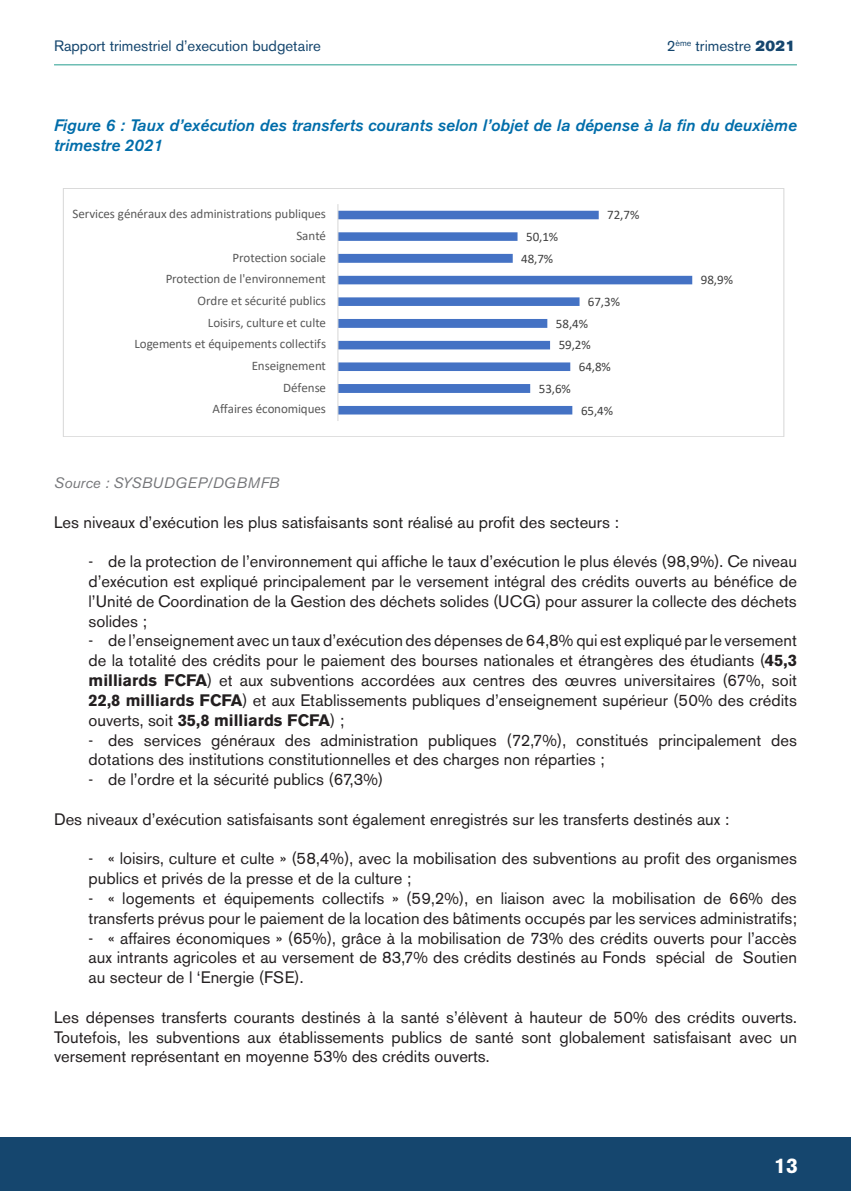
<style>
.page{position:relative;width:851px;height:1191px;background:#fff}
.page>*{position:absolute;margin:0;border:0;box-sizing:border-box;transform-origin:0 0}
.t1{font:700 21px "Akzidenz Grotesk BE";color:#fff}
.t2{font:16.5px/19.8px "Akzidenz Grotesk BE";color:#231f20;text-align:justify}
.t3{font:italic 500 16.5px/19.8px "Akzidenz Grotesk BE";color:#006daa}
.t4{font:15px "Akzidenz Grotesk BE";color:#15466e}
.t5{font:italic 15px "Akzidenz Grotesk BE";letter-spacing:.02em;color:#757679}
.t6{font:13.05px "Calibri";color:#595959}
.t7{font:13.05px "Calibri";letter-spacing:-.005em;color:#404040}
.t8{font:italic 9.9px "Arial";letter-spacing:.005em;color:#000}
.s1{font-family:"Akzidenz Grotesk BE Super"}
.s2{font-weight:700}
</style>
<div class="page">
<div style="left:0;top:1136px;width:850px;height:55px;background:#15466e"></div>
<hr style="left:54px;top:65px;width:742px;height:1px;background:#259e8f">
<svg style="left:338px;top:211px;width:354px;height:203px"></svg>
<hr style="left:337px;top:204px;width:1px;height:217px;background:#d9d9d9">
<div style="left:63px;top:188px;width:721px;height:249px;border:1px solid #d9d9d9"></div>
<p class="t4" style="left:54px;top:36px;width:268px">Rapport trimestriel d’execution budgetaire</p>
<p class="t4" style="left:666px;top:36px;width:130px">2<sup>ème</sup> trimestre <span class="s1">2021</span></p>
<p class="t3" style="left:54px;top:116px;width:744px">Figure 6 : Taux d’exécution des transferts courants selon l’objet de la dépense à la fin du deuxième trimestre 2021</p>
<p class="t6" style="left:73px;top:205px;width:255px">Services généraux des administrations publiques</p>
<p class="t7" style="left:607px;top:206px;width:34px">72,7%</p>
<p class="t6" style="left:296px;top:226px;width:31px">Santé</p>
<p class="t7" style="left:526px;top:228px;width:34px">50,1%</p>
<p class="t6" style="left:232px;top:248px;width:95px">Protection sociale</p>
<p class="t7" style="left:521px;top:249px;width:34px">48,7%</p>
<p class="t6" style="left:166px;top:270px;width:162px">Protection de l'environnement</p>
<p class="t7" style="left:700px;top:271px;width:34px">98,9%</p>
<p class="t6" style="left:197px;top:291px;width:130px">Ordre et sécurité publics</p>
<p class="t7" style="left:588px;top:293px;width:34px">67,3%</p>
<p class="t6" style="left:208px;top:313px;width:120px">Loisirs, culture et culte</p>
<p class="t7" style="left:556px;top:314px;width:34px">58,4%</p>
<p class="t6" style="left:134px;top:335px;width:193px">Logements et équipements collectifs</p>
<p class="t7" style="left:558px;top:336px;width:34px">59,2%</p>
<p class="t6" style="left:252px;top:356px;width:76px">Enseignement</p>
<p class="t7" style="left:579px;top:358px;width:34px">64,8%</p>
<p class="t6" style="left:283px;top:378px;width:44px">Défense</p>
<p class="t7" style="left:538px;top:379px;width:34px">53,6%</p>
<p class="t6" style="left:212px;top:400px;width:115px">Affaires économiques</p>
<p class="t7" style="left:581px;top:401px;width:34px">65,4%</p>
<p class="t5" style="left:54px;top:474px;width:227px">Source : SYSBUDGEP/DGBMFB</p>
<p class="t2" style="left:54px;top:512px;width:566px">Les niveaux d’exécution les plus satisfaisants sont réalisé au profit des secteurs :</p>
<p class="t2" style="left:88px;top:551px;width:709px">- de la protection de l’environnement qui affiche le taux d’exécution le plus élevés (98,9%). Ce niveau d’exécution est expliqué principalement par le versement intégral des crédits ouverts au bénéfice de l’Unité de Coordination de la Gestion des déchets solides (UCG) pour assurer la collecte des déchets solides ;</p>
<p class="t2" style="left:88px;top:631px;width:709px">- de l’enseignement avec un taux d’exécution des dépenses de 64,8% qui est expliqué par le versement de la totalité des crédits pour le paiement des bourses nationales et étrangères des étudiants (<span class="s2">45,3 milliards FCFA</span>) et aux subventions accordées aux centres des œuvres universitaires (67%, soit <span class="s2">22,8 milliards FCFA</span>) et aux Etablissements publiques d’enseignement supérieur (50% des crédits ouverts, soit <span class="s2">35,8 milliards FCFA</span>) ;</p>
<p class="t2" style="left:88px;top:730px;width:709px">- des services généraux des administration publiques (72,7%), constitués principalement des dotations des institutions constitutionnelles et des charges non réparties ;</p>
<p class="t2" style="left:88px;top:769px;width:296px">- de l’ordre et la sécurité publics (67,3%)</p>
<p class="t2" style="left:54px;top:809px;width:676px">Des niveaux d’exécution satisfaisants sont également enregistrés sur les transferts destinés aux :</p>
<p class="t2" style="left:88px;top:848px;width:709px">- « loisirs, culture et culte » (58,4%), avec la mobilisation des subventions au profit des organismes publics et privés de la presse et de la culture ;</p>
<p class="t2" style="left:88px;top:888px;width:709px">- « logements et équipements collectifs » (59,2%), en liaison avec la mobilisation de 66% des transferts prévus pour le paiement de la location des bâtiments occupés par les services administratifs;</p>
<p class="t2" style="left:88px;top:928px;width:709px">- « affaires économiques » (65%), grâce à la mobilisation de 73% des crédits ouverts pour l’accès aux intrants agricoles et au versement de 83,7% des crédits destinés au Fonds spécial de Soutien au secteur de l ‘Energie (FSE).</p>
<p class="t2" style="left:54px;top:1007px;width:744px">Les dépenses transferts courants destinés à la santé s’élèvent à hauteur de 50% des crédits ouverts.<br>Toutefois, les subventions aux établissements publics de santé sont globalement satisfaisant avec un versement représentant en moyenne 53% des crédits ouverts.</p>
<p class="t8" style="left:63px;top:574px;width:149px">Source : SYSBUDGEP/DGBMFB</p>
<p class="t1" style="left:774px;top:1153px;width:25px">13</p>
</div>
